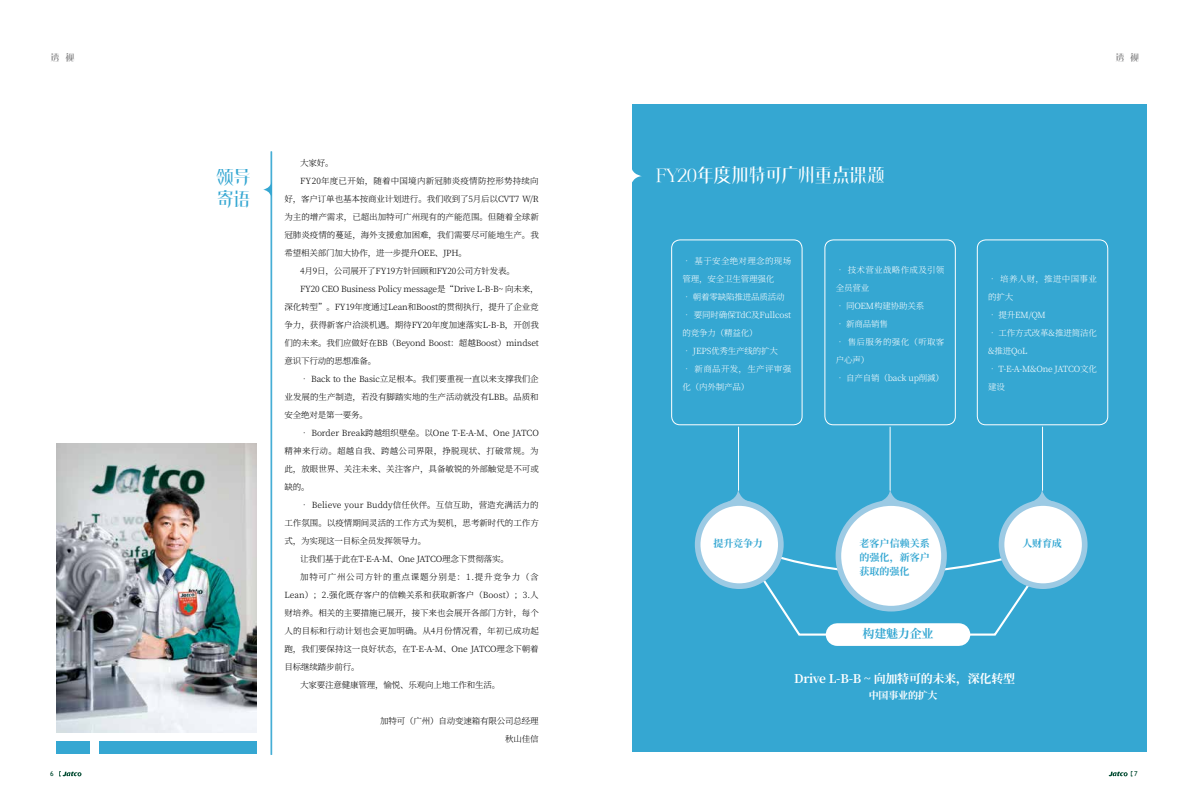
<style>
.page{position:relative;width:1191px;height:808px;background:#fff}
.page>*{position:absolute;margin:0;border:0;box-sizing:border-box;transform-origin:0 0}
.t1{font:20px "FZPIAOTS XI GB1 0";letter-spacing:-.13em;color:#fff}
.t2{font:20px/22px "FZPIAOTS XI GB1 0";color:#35a7d2}
.t3{font:700 12px "Source Han Serif CN";letter-spacing:-.02em;color:#fff}
.t4{font:700 12px "Source Han Serif CN";letter-spacing:-.02em;color:#35a7d2}
.t5{font:700 10px/14px "Source Han Serif CN";color:#35a7d2}
.t6{font:700 10px "Source Han Serif CN";letter-spacing:-.02em;color:#fff}
.t7{font:10px "FZPIAOTS GB1 0";color:#868687}
.t8{font:300 8.5px/18px "Source Han Serif CN";letter-spacing:-.005em;color:#000;text-align:justify}
.t9{font:300 8.5px/18px "Source Han Serif CN";letter-spacing:-.02em;color:#fff}
.t10{font:300 8.5px/18px "Source Han Serif CN";letter-spacing:.035em;color:#fff}
.t11{font:300 8.5px "Source Han Serif CN";letter-spacing:.015em;color:#000}
.t12{font:300 8.5px "Source Han Serif CN";letter-spacing:.025em;color:#000}
.t13{font:300 8.5px "Source Han Serif CN";letter-spacing:.085em;color:#000}
.t14{font:7px "Gill Sans";color:#004a30}
</style>
<div class="page">
<svg style="left:1108px;top:771px;width:24px;height:6px"></svg>
<svg style="left:59px;top:771px;width:23px;height:6px"></svg>
<div style="left:632px;top:104px;width:515px;height:647px;background:#35a7d2"></div>
<hr style="left:271px;top:152px;width:1px;height:602px;background:#35a7d2">
<svg style="left:263px;top:180px;width:9px;height:18px"></svg>
<svg style="left:632px;top:169px;width:10px;height:13px"></svg>
<img style="left:57px;top:443px;width:199px;height:290px">
<div style="left:99px;top:741px;width:158px;height:13px;background:#35a7d2"></div>
<div style="left:57px;top:741px;width:33px;height:13px;background:#35a7d2"></div>
<svg style="left:746px;top:541px;width:312px;height:96px"></svg>
<svg style="left:1033px;top:490px;width:22px;height:12px"></svg>
<div style="left:1001px;top:503px;width:83px;height:83px;background:#fff;border-radius:50%"></div>
<div style="left:998px;top:500px;width:89px;height:89px;border:6px solid #9ccae4;border-radius:50%"></div>
<svg style="left:882px;top:489px;width:18px;height:12px"></svg>
<div style="left:838px;top:503px;width:106px;height:106px;background:#fff;border-radius:50%"></div>
<div style="left:835px;top:500px;width:111px;height:111px;border:6px solid #9ccae4;border-radius:50%"></div>
<svg style="left:727px;top:490px;width:24px;height:12px"></svg>
<div style="left:697px;top:503px;width:84px;height:83px;background:#fff;border-radius:50%"></div>
<div style="left:695px;top:500px;width:88px;height:89px;border:6px solid #9ccae4;border-radius:50%"></div>
<div style="left:837px;top:623px;width:122px;height:23px;background:#fff"></div>
<hr style="left:738px;top:427px;width:1px;height:63px;background:#fff">
<hr style="left:889px;top:427px;width:1px;height:63px;background:#fff">
<hr style="left:1042px;top:427px;width:1px;height:63px;background:#fff">
<div style="left:671px;top:239px;width:131px;height:186px;border:1px solid #fff;border-radius:9px"></div>
<div style="left:824px;top:239px;width:131px;height:186px;border:1px solid #fff;border-radius:9px"></div>
<div style="left:976px;top:239px;width:132px;height:186px;border:1px solid #fff;border-radius:9px"></div>
<p class="t7" style="left:50px;top:51px;width:26px">透视</p>
<p class="t7" style="left:1115px;top:51px;width:26px">透视</p>
<p class="t8" style="left:300px;top:154px;width:35px">大家好。</p>
<p class="t12" style="left:300px;top:176px;width:240px">FY20年度已开始，随着中国境内新冠肺炎疫情防控形势持续向</p>
<p class="t8" style="left:284px;top:190px;width:256px">好，客户订单也基本按商业计划进行。我们收到了5月后以CVT7 W/R</p>
<p class="t8" style="left:284px;top:208px;width:256px">为主的增产需求，已超出加特可广州现有的产能范围。但随着全球新</p>
<p class="t8" style="left:284px;top:226px;width:256px">冠肺炎疫情的蔓延，海外支援愈加困难，我们需要尽可能地生产。我</p>
<p class="t8" style="left:284px;top:244px;width:184px">希望相关部门加大协作，进一步提升OEE、JPH。</p>
<p class="t8" style="left:300px;top:262px;width:216px">4月9日，公司展开了FY19方针回顾和FY20公司方针发表。</p>
<p class="t8" style="left:300px;top:280px;width:240px">FY20 CEO Business Policy message是“Drive L-B-B~ 向未来，</p>
<p class="t8" style="left:284px;top:298px;width:256px">深化转型”。FY19年度通过Lean和Boost的贯彻执行，提升了企业竞</p>
<p class="t8" style="left:284px;top:316px;width:256px">争力，获得新客户洽淡机遇。期待FY20年度加速落实L-B-B，开创我</p>
<p class="t8" style="left:284px;top:334px;width:256px">们的未来。我们应做好在BB（Beyond Boost：超越Boost）mindset</p>
<p class="t8" style="left:284px;top:352px;width:93px">意识下行动的思想准备。</p>
<p class="t8" style="left:284px;top:370px;width:256px;text-indent:16px">• Back to the Basic立足根本。我们要重视一直以来支撑我们企业发展的生产制造，若没有脚踏实地的生产活动就没有LBB。品质和安全绝对是第一要务。</p>
<p class="t8" style="left:284px;top:424px;width:256px;text-indent:16px">• Border Break跨越组织壁垒。以One T-E-A-M、One JATCO精神来行动。超越自我、跨越公司界限，挣脱现状、打破常规。为此，放眼世界、关注未来、关注客户，具备敏锐的外部触觉是不可或缺的。</p>
<p class="t8" style="left:300px;top:496px;width:240px">• Believe your Buddy信任伙伴。互信互助，营造充满活力的</p>
<p class="t8" style="left:284px;top:514px;width:256px">工作氛围。以疫情期间灵活的工作方式为契机，思考新时代的工作方</p>
<p class="t8" style="left:284px;top:532px;width:143px">式，为实现这一目标全员发挥领导力。</p>
<p class="t8" style="left:300px;top:550px;width:210px">让我们基于此在T-E-A-M、One JATCO理念下贯彻落实。</p>
<p class="t13" style="left:300px;top:572px;width:240px">加特可广州公司方针的重点课题分别是：1.提升竞争力（含</p>
<p class="t8" style="left:284px;top:586px;width:256px">Lean）；2.强化既存客户的信赖关系和获取新客户（Boost）；3.人</p>
<p class="t8" style="left:284px;top:604px;width:256px">财培养。相关的主要措施已展开，接下来也会展开各部门方针，每个</p>
<p class="t11" style="left:284px;top:626px;width:256px">人的目标和行动计划也会更加明确。从4月份情况看，年初已成功起</p>
<p class="t8" style="left:284px;top:640px;width:256px">跑，我们要保持这一良好状态，在T-E-A-M、One JATCO理念下朝着</p>
<p class="t8" style="left:284px;top:658px;width:77px">目标继续踏步前行。</p>
<p class="t8" style="left:300px;top:676px;width:202px">大家要注意健康管理，愉悦、乐观向上地工作和生活。</p>
<p class="t8" style="left:380px;top:712px;width:160px;text-align:right">加特可（广州）自动变速箱有限公司总经理秋山佳信</p>
<h1 class="t2" style="left:215px;top:166px;width:39px">领导寄语</h1>
<h1 class="t1" style="left:656px;top:163px;width:232px">FY20年度加特可广州重点课题</h1>
<p class="t10" style="left:682px;top:252px;width:110px">• 基于安全绝对理念的现场管理，安全卫生管理强化</p>
<p class="t9" style="left:682px;top:288px;width:104px">• 朝着零缺陷推进品质活动</p>
<p class="t9" style="left:682px;top:306px;width:110px">• 要同时确保TdC及Fullcost的竞争力（精益化）</p>
<p class="t9" style="left:682px;top:342px;width:97px">• JEPS优秀生产线的扩大</p>
<p class="t10" style="left:682px;top:360px;width:110px">• 新商品开发，生产评审强化（内外制产品）</p>
<p class="t10" style="left:835px;top:261px;width:110px">• 技术营业战略作成及引领全员营业</p>
<p class="t9" style="left:835px;top:297px;width:90px">• 同OEM构建协助关系</p>
<p class="t9" style="left:835px;top:315px;width:54px">• 新商品销售</p>
<p class="t10" style="left:835px;top:333px;width:110px">• 售后服务的强化（听取客户心声）</p>
<p class="t9" style="left:835px;top:369px;width:110px">• 自产自销（back up削減）</p>
<p class="t10" style="left:988px;top:270px;width:110px">• 培养人财，推进中国事业的扩大</p>
<p class="t9" style="left:988px;top:306px;width:59px">• 提升EM/QM</p>
<p class="t9" style="left:988px;top:324px;width:110px">• 工作方式改革&amp;推进简洁化&amp;推进QoL</p>
<p class="t9" style="left:988px;top:360px;width:110px">• T-E-A-M&amp;One JATCO文化建设</p>
<p class="t5" style="left:713px;top:536px;width:51px">提升竞争力</p>
<p class="t5" style="left:859px;top:537px;width:72px">老客户信赖关系</p>
<p class="t5" style="left:1022px;top:536px;width:41px">人财育成</p>
<p class="t5" style="left:859px;top:551px;width:72px">的强化，新客户获取的强化</p>
<h2 class="t4" style="left:862px;top:626px;width:72px">构建魅力企业</h2>
<h2 class="t3" style="left:794px;top:672px;width:222px">Drive L-B-B ~ 向加特可的未来，深化转型</h2>
<p class="t6" style="left:868px;top:690px;width:70px">中国事业的扩大</p>
<p class="t14" style="left:50px;top:770px;width:5px">6</p>
<p class="t14" style="left:1134px;top:770px;width:5px">7</p>
</div>
